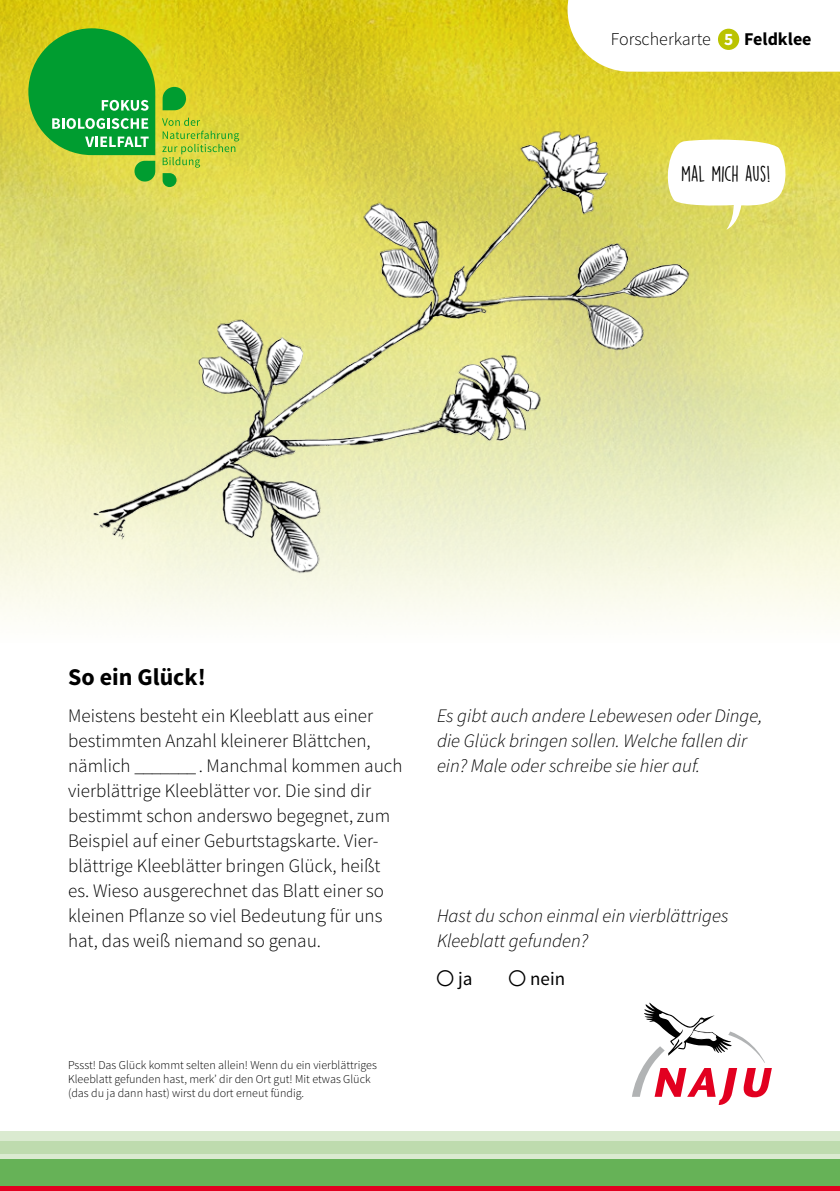
<style>
.page{position:relative;width:840px;height:1191px;background:#fff}
.page>*{position:absolute;margin:0;border:0;box-sizing:border-box;transform-origin:0 0}
.t1{font:700 24px "Source Sans Pro";color:#000}
.t2{font:20px "DK Lemon Yellow Sun";letter-spacing:-.015em;color:#000}
.t3{font:300 19px/25px "Source Sans Pro";color:#000}
.t4{font:italic 300 19px/25px "Source Sans Pro";color:#000}
.t5{font:19px "Source Sans Pro";color:#000}
.t6{font:300 18px "Source Sans Pro";color:#000}
.t7{font:300 12px/14.4px "Source Sans Pro";color:#000}
.s1{font-weight:700;font-size:16px;color:#fff}
.s2{font-weight:700;font-size:17.4px;color:#fff}
.s3{font-weight:700}
</style>
<div class="page">
<img style="left:0;top:0;width:839px;height:620px">
<svg style="left:567px;top:0;width:272px;height:72px"></svg>
<div style="left:717px;top:29px;width:21px;height:21px;background:#bac300;border-radius:50%"></div>
<svg style="left:706px;top:138px;width:82px;height:92px"></svg>
<div style="left:0;top:1154px;width:839px;height:5px;background:#daead0"></div>
<div style="left:0;top:1140px;width:839px;height:14px;background:#bedbae"></div>
<div style="left:0;top:1131px;width:839px;height:9px;background:#daead0"></div>
<div style="left:0;top:1159px;width:839px;height:27px;background:#66b257"></div>
<div style="left:0;top:1186px;width:839px;height:5px;background:#e20020"></div>
<svg style="left:632px;top:1002px;width:139px;height:103px"></svg>
<img style="left:76px;top:120px;width:630px;height:465px">
<svg style="left:162px;top:87px;width:24px;height:23px"></svg>
<svg style="left:134px;top:161px;width:21px;height:20px"></svg>
<svg style="left:28px;top:28px;width:127px;height:127px;background:#35ab3c"></svg>
<svg style="left:162px;top:118px;width:77px;height:69px;background:#c5d141"></svg>
<p class="t6" style="left:610px;top:28px;width:202px">Forscherkarte <span class="s1">10</span><span class="s2">5</span> <span class="s3">Feldklee</span></p>
<p class="t2" style="left:680px;top:161px;width:91px">MAL MICH AUS!</p>
<p class="t1" style="left:68px;top:661px;width:139px">So ein Glück!</p>
<p class="t3" style="left:68px;top:703px;width:336px">Meistens besteht ein Kleeblatt aus einer bestimmten Anzahl kleinerer Blättchen, nämlich _______ . Manchmal kommen auch vierblättrige Kleeblätter vor. Die sind dir bestimmt schon anderswo begegnet, zum Beispiel auf einer Geburtstagskarte. Vier&shy;blättrige Kleeblätter bringen Glück, heißt es. Wieso ausgerechnet das Blatt einer so kleinen Pflanze so viel Bedeutung für uns hat, das weiß niemand so genau.</p>
<p class="t7" style="left:68px;top:1057px;width:310px">Pssst! Das Glück kommt selten allein! Wenn du ein vierblättriges<br>Kleeblatt gefunden hast, merk’ dir den Ort gut! Mit etwas Glück (das du ja dann hast) wirst du dort erneut fündig.</p>
<p class="t4" style="left:437px;top:703px;width:327px">Es gibt auch andere Lebewesen oder Dinge, die Glück bringen sollen. Welche fallen dir ein? Male oder schreibe sie hier auf.</p>
<p class="t4" style="left:437px;top:903px;width:293px">Hast du schon einmal ein vierblättriges<br>Kleeblatt gefunden?</p>
<p class="t5" style="left:458px;top:966px;width:16px">ja</p>
<p class="t5" style="left:530px;top:966px;width:36px">nein</p>
</div>
